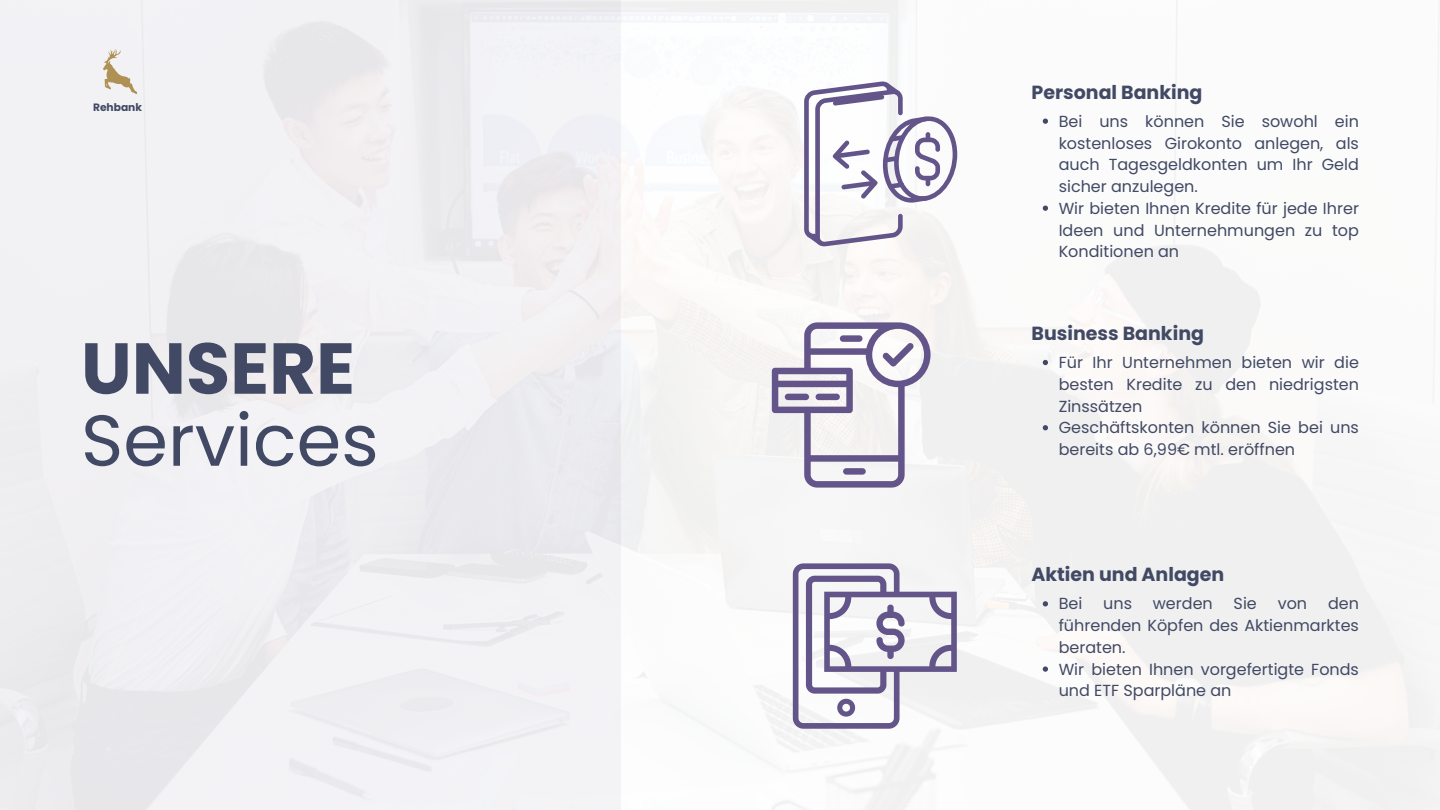
<style>
.page{position:relative;width:1440px;height:810px;background:#fff}
.page>*{position:absolute;margin:0;border:0;box-sizing:border-box;transform-origin:0 0}
.t1{font:72px "Poppins";color:#414964}
.t2{font:700 72px "Poppins";color:#414964}
.t3{font:700 19px "Poppins";color:#414964}
.t4{font:16px/21.8px "Poppins";color:#414964;text-align:justify}
.t5{font:700 10.7px "Poppins";color:#414964}
</style>
<div class="page">
<div style="left:0;top:0;width:621px;height:810px;background:#f2f0f3"></div>
<svg style="left:804px;top:81px;width:153px;height:165px"></svg>
<svg style="left:793px;top:563px;width:164px;height:165px"></svg>
<svg style="left:772px;top:322px;width:159px;height:165px"></svg>
<div style="left:843px;top:468px;width:23px;height:7px;background:#635589;border-radius:3px"></div>
<div style="left:840px;top:335px;width:23px;height:7px;background:#635589;border-radius:3px"></div>
<svg style="left:1043px;top:360px;width:5px;height:5px"></svg>
<svg style="left:1043px;top:425px;width:5px;height:5px"></svg>
<svg style="left:1043px;top:119px;width:5px;height:5px"></svg>
<svg style="left:1043px;top:206px;width:5px;height:5px"></svg>
<svg style="left:1043px;top:601px;width:5px;height:5px"></svg>
<svg style="left:1043px;top:666px;width:5px;height:6px"></svg>
<svg style="left:103px;top:49px;width:34px;height:45px"></svg>
<p class="t5" style="left:93px;top:99px;width:50px">Rehbank</p>
<p class="t2" style="left:81px;top:318px;width:276px">UNSERE</p>
<p class="t1" style="left:81px;top:390px;width:299px">Services</p>
<p class="t3" style="left:1032px;top:79px;width:172px">Personal Banking</p>
<p class="t4" style="left:1059px;top:110px;width:302px">Bei uns können Sie sowohl ein kostenloses Girokonto anlegen, als auch Tagesgeldkonten um Ihr Geld sicher anzulegen.</p>
<h1 class="t4" style="left:1059px;top:197px;width:302px">Wir bieten Ihnen Kredite für jede Ihrer Ideen und Unternehmungen zu top Konditionen an</h1>
<p class="t3" style="left:1032px;top:320px;width:174px">Business Banking</p>
<p class="t4" style="left:1059px;top:352px;width:302px">Für Ihr Unternehmen bieten wir die besten Kredite zu den niedrigsten Zinssätzen</p>
<p class="t4" style="left:1059px;top:417px;width:302px">Geschäftskonten können Sie bei uns bereits ab 6,99€ mtl. eröffnen</p>
<p class="t3" style="left:1032px;top:561px;width:194px">Aktien und Anlagen</p>
<h2 class="t4" style="left:1059px;top:593px;width:25px">Bei</h2>
<h2 class="t4" style="left:1103px;top:593px;width:30px">uns</h2>
<h2 class="t4" style="left:1153px;top:593px;width:61px">werden</h2>
<h2 class="t4" style="left:1234px;top:593px;width:25px">Sie</h2>
<h2 class="t4" style="left:1278px;top:593px;width:31px">von</h2>
<h2 class="t4" style="left:1059px;top:593px;width:302px;text-indent:269px">den führenden Köpfen des Aktienmarktes beraten.</h2>
<p class="t4" style="left:1059px;top:658px;width:302px">Wir bieten Ihnen vorgefertigte Fonds und ETF Sparpläne an</p>
</div>
